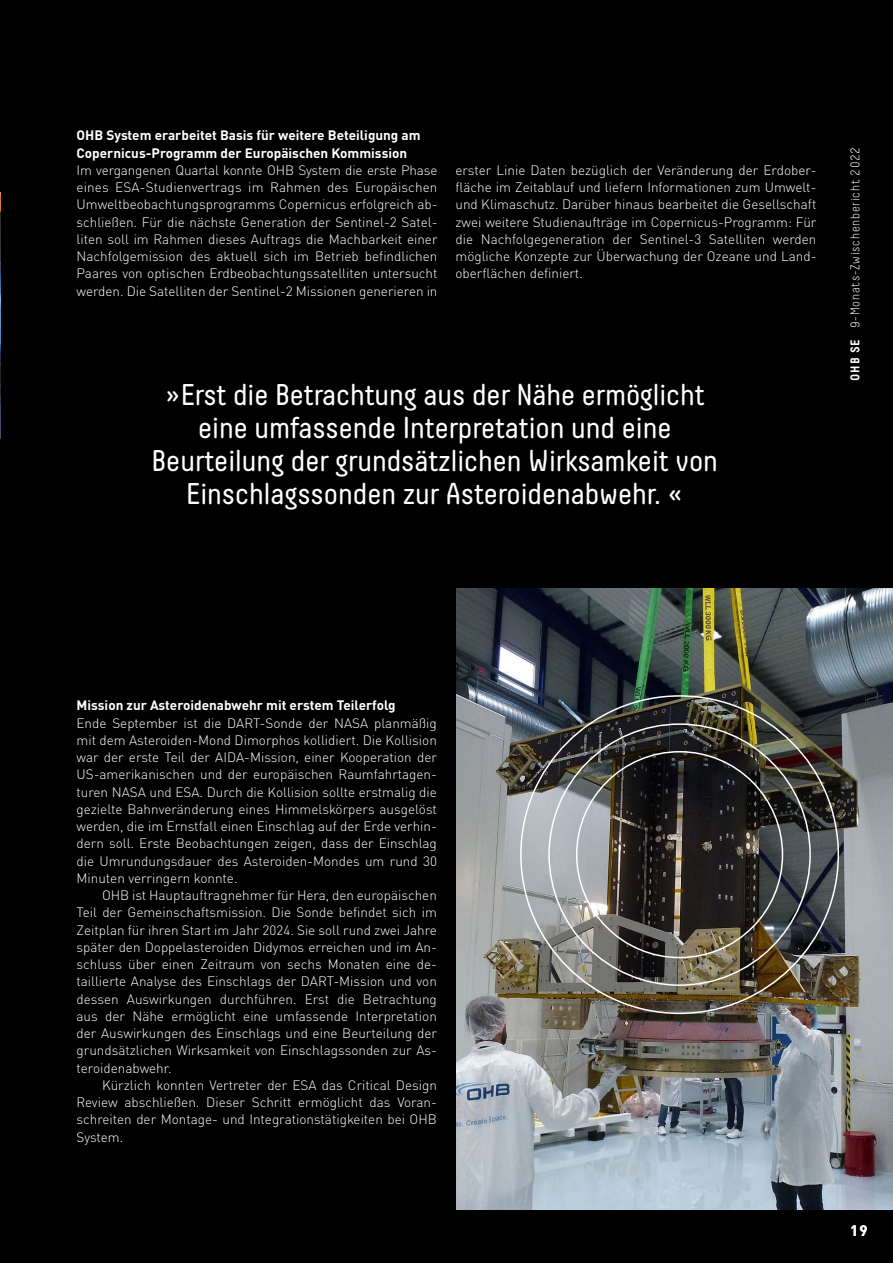
<style>
.page{position:relative;width:893px;height:1263px;background:#000}
.page>*{position:absolute;margin:0;border:0;box-sizing:border-box;transform-origin:0 0}
.t1{font:30px/33px "Decima Round";color:#fff;text-align:center}
.t2{font:700 15px "DINOT";color:#fff}
.t3{font:300 13.5px/17.2px "DINOT";color:#fff;text-align:justify}
.t4{font:700 13.5px/17.2px "DINOT";color:#fff}
.t5{font:300 12.75px "Decima Round";letter-spacing:.065em;color:#fff}
.s1{font-weight:700}
</style>
<div class="page">
<img style="left:456px;top:589px;width:437px;height:621px">
<img style="left:0;top:192px;width:1px;height:246px">
<p class="t4" style="left:77px;top:126px;width:346px">OHB System erarbeitet Basis für weitere Beteiligung am<br>Copernicus-Programm der Europäischen Kommission</p>
<p class="t3" style="left:77px;top:161px;width:362px">Im vergangenen Quartal konnte OHB System die erste Phase eines ESA-Studienvertrags im Rahmen des Europäischen Umweltbeobachtungsprogramms Copernicus erfolgreich ab&shy;schließen. Für die nächste Generation der Sentinel-2 Satel&shy;liten soll im Rahmen dieses Auftrags die Machbarkeit einer Nachfolgemission des aktuell sich im Betrieb befindlichen Paares von optischen Erdbeobachtungssatelliten untersucht werden. Die Satelliten der Sentinel-2 Missionen generieren in</p>
<p class="t3" style="left:455px;top:161px;width:362px">erster Linie Daten bezüglich der Veränderung der Erdober&shy;fläche im Zeitablauf und liefern Informationen zum Umwelt&shy;und Klimaschutz. Darüber hinaus bearbeitet die Gesellschaft zwei weitere Studienaufträge im Copernicus-Programm: Für die Nachfolgegeneration der Sentinel-3 Satelliten werden mögliche Konzepte zur Überwachung der Ozeane und Land&shy;oberflächen definiert.</p>
<h1 class="t1" style="left:152px;top:378px;width:568px">»Erst die Betrachtung aus der Nähe ermöglicht eine umfassende Interpretation und eine Beurteilung der grundsätzlichen Wirksamkeit von Einschlagssonden zur Asteroidenabwehr. «</h1>
<p class="t5" style="left:848px;top:381px;width:235px;rotate:-90deg"><span class="s1">OHB SE</span> 9-Monats-Zwischenbericht 2022</p>
<p class="t4" style="left:77px;top:696px;width:321px">Mission zur Asteroidenabwehr mit erstem Teilerfolg</p>
<p class="t3" style="left:77px;top:714px;width:362px">Ende September ist die DART-Sonde der NASA planmäßig mit dem Asteroiden-Mond Dimorphos kollidiert. Die Kollision war der erste Teil der AIDA-Mission, einer Kooperation der US-amerikanischen und der europäischen Raumfahrtagen&shy;turen NASA und ESA. Durch die Kollision sollte erstmalig die gezielte Bahnveränderung eines Himmelskörpers ausgelöst werden, die im Ernstfall einen Einschlag auf der Erde verhin&shy;dern soll. Erste Beobachtungen zeigen, dass der Einschlag die Umrundungsdauer des Asteroiden-Mondes um rund 30<br>Minuten verringern konnte.</p>
<p class="t3" style="left:77px;top:886px;width:362px;text-indent:26px">OHB ist Hauptauftragnehmer für Hera, den europäischen Teil der Gemeinschaftsmission. Die Sonde befindet sich im Zeitplan für ihren Start im Jahr 2024. Sie soll rund zwei Jahre später den Doppelasteroiden Didymos erreichen und im An&shy;schluss über einen Zeitraum von sechs Monaten eine de&shy;taillierte Analyse des Einschlags der DART-Mission und von dessen Auswirkungen durchführen. Erst die Betrachtung aus der Nähe ermöglicht eine umfassende Interpretation der Auswirkungen des Einschlags und eine Beurteilung der grundsätzlichen Wirksamkeit von Einschlagssonden zur As&shy;teroidenabwehr.</p>
<p class="t3" style="left:77px;top:1076px;width:362px;text-indent:26px">Kürzlich konnten Vertreter der ESA das Critical Design Review abschließen. Dieser Schritt ermöglicht das Voran&shy;schreiten der Montage- und Integrationstätigkeiten bei OHB System.</p>
<p class="t2" style="left:850px;top:1221px;width:19px">19</p>
</div>
